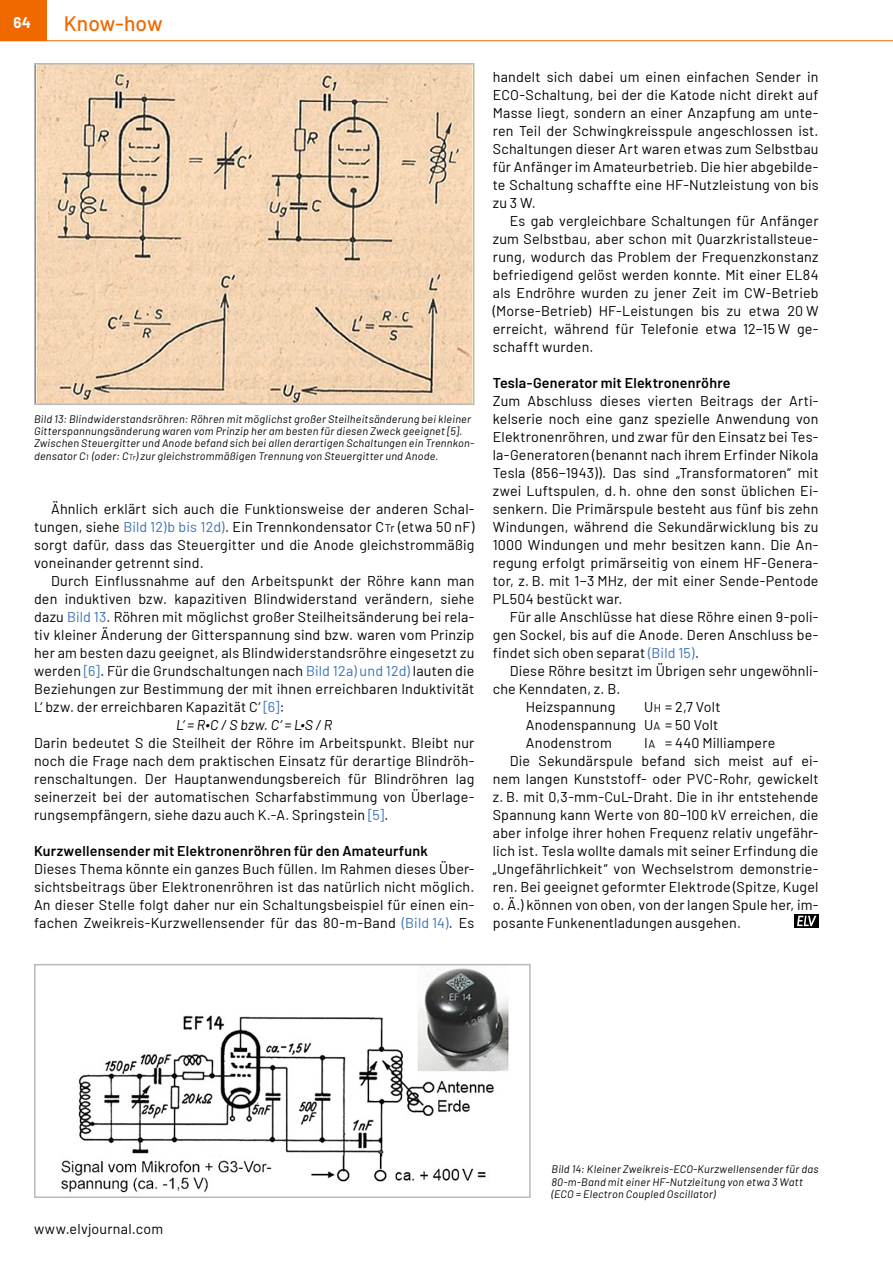
<style>
.page{position:relative;width:893px;height:1263px;background:#fff}
.page>*{position:absolute;margin:0;border:0;box-sizing:border-box;transform-origin:0 0}
.t1{font:500 21px "Barlow";color:#ef6800}
.t2{font:700 15px "Barlow";color:#fff}
.Fließtext_Neue_Zeile{font:14.25px/18px "Barlow";letter-spacing:.015em;color:#000;text-align:justify}
.Fließtext_Neuer_Absa{font:14.25px/18px "Barlow";letter-spacing:.015em;color:#000;text-align:justify}
.Fließtext_Neuer_Absa-2{font:600 14.25px "Barlow";letter-spacing:.015em;color:#000}
.Fließtext_Neuer_Absa-3{font:italic 14.25px "Barlow";color:#000}
.Bildunterschrift{font:italic 10.8px/12.3px "Barlow";letter-spacing:.025em;color:#000}
.s1{font-size:7.8px}
.s2{color:#3a72b8}
.s3{font-size:11.25px}
</style>
<div class="page">
<div style="left:0;top:0;width:47px;height:40px;background:#ef6800"></div>
<hr style="left:0;top:40px;width:893px;height:1px;background:#ef6800">
<img style="left:37px;top:66px;width:434px;height:336px">
<div style="left:34px;top:63px;width:440px;height:342px;border:2px solid #b6babc"></div>
<img style="left:61px;top:968px;width:448px;height:225px">
<div style="left:34px;top:964px;width:497px;height:234px;border:2px solid #b6babc"></div>
<svg style="left:794px;top:914px;width:25px;height:14px"></svg>
<svg style="left:797px;top:916px;width:19px;height:10px"></svg>
<p class="t2" style="left:13px;top:11px;width:19px">64</p>
<h1 class="t1" style="left:64px;top:8px;width:100px">Know-how</h1>
<p class="Bildunterschrift" style="left:34px;top:412px;width:442px">Bild 13: Blindwiderstandsröhren: Röhren mit möglichst großer Steilheitsänderung bei kleiner Gitterspannungsänderung waren vom Prinzip her am besten für diesen Zweck geeignet [5].<br>Zwischen Steuergitter und Anode befand sich bei allen derartigen Schaltungen ein Trennkon&shy;densator C<span class="s1">1</span> (oder: C<span class="s1">Tr</span>) zur gleichstrommäßigen Trennung von Steuergitter und Anode.</p>
<p class="Fließtext_Neue_Zeile" style="left:34px;top:499px;width:442px;text-indent:17px">Ähnlich erklärt sich auch die Funktionsweise der anderen Schal&shy;tungen, siehe <span class="s2">Bild 12)b bis 12d)</span>. Ein Trennkondensator C<span class="s3">Tr</span> (etwa 50 nF) sorgt dafür, dass das Steuergitter und die Anode gleichstrommäßig voneinander getrennt sind.</p>
<p class="Fließtext_Neue_Zeile" style="left:34px;top:571px;width:442px;text-indent:17px">Durch Einflussnahme auf den Arbeitspunkt der Röhre kann man den induktiven bzw. kapazitiven Blindwiderstand verändern, siehe dazu <span class="s2">Bild 13</span>. Röhren mit möglichst großer Steilheitsänderung bei rela&shy;tiv kleiner Änderung der Gitterspannung sind bzw. waren vom Prinzip her am besten dazu geeignet, als Blindwiderstandsröhre eingesetzt zu werden <span class="s2">[6]</span>. Für die Grundschaltungen nach <span class="s2">Bild 12a) und 12d)</span> lauten die Beziehungen zur Bestimmung der mit ihnen erreichbaren Induktivität L‘ bzw. der erreichbaren Kapazität C‘ <span class="s2">[6]</span>:</p>
<p class="Fließtext_Neuer_Absa-3" style="left:176px;top:714px;width:158px">L‘ = R∙C / S bzw. C‘ = L∙S / R</p>
<p class="Fließtext_Neuer_Absa" style="left:34px;top:733px;width:442px">Darin bedeutet S die Steilheit der Röhre im Arbeitspunkt. Bleibt nur noch die Frage nach dem praktischen Einsatz für derartige Blindröh&shy;renschaltungen. Der Hauptanwendungsbereich für Blindröhren lag seinerzeit bei der automatischen Scharfabstimmung von Überlage&shy;rungsempfängern, siehe dazu auch K.-A. Springstein <span class="s2">[5]</span>.</p>
<p class="Fließtext_Neuer_Absa-2" style="left:34px;top:840px;width:395px">Kurzwellensender mit Elektronenröhren für den Amateurfunk</p>
<p class="Fließtext_Neuer_Absa" style="left:34px;top:859px;width:442px">Dieses Thema könnte ein ganzes Buch füllen. Im Rahmen dieses Über&shy;sichtsbeitrags über Elektronenröhren ist das natürlich nicht möglich.<br>An dieser Stelle folgt daher nur ein Schaltungsbeispiel für einen ein&shy;fachen Zweikreis-Kurzwellensender für das 80-m-Band <span class="s2">(Bild 14)</span>. Es</p>
<p class="Fließtext_Neuer_Absa" style="left:493px;top:67px;width:327px">handelt sich dabei um einen einfachen Sender in ECO-Schaltung, bei der die Katode nicht direkt auf Masse liegt, sondern an einer Anzapfung am unte&shy;ren Teil der Schwingkreisspule angeschlossen ist.<br>Schaltungen dieser Art waren etwas zum Selbstbau für Anfänger im Amateurbetrieb. Die hier abgebilde&shy;te Schaltung schaffte eine HF-Nutzleistung von bis zu 3 W.</p>
<p class="Fließtext_Neue_Zeile" style="left:493px;top:211px;width:327px;text-indent:17px">Es gab vergleichbare Schaltungen für Anfänger zum Selbstbau, aber schon mit Quarzkristallsteue&shy;rung, wodurch das Problem der Frequenzkonstanz befriedigend gelöst werden konnte. Mit einer EL84 als Endröhre wurden zu jener Zeit im CW-Betrieb (Morse-Betrieb) HF-Leistungen bis zu etwa 20 W erreicht, während für Telefonie etwa 12−15 W ge&shy;schafft wurden.</p>
<p class="Fließtext_Neuer_Absa-2" style="left:493px;top:372px;width:239px">Tesla-Generator mit Elektronenröhre</p>
<p class="Fließtext_Neuer_Absa" style="left:493px;top:391px;width:327px">Zum Abschluss dieses vierten Beitrags der Arti&shy;kelserie noch eine ganz spezielle Anwendung von Elektronenröhren, und zwar für den Einsatz bei Tes&shy;la-Generatoren (benannt nach ihrem Erfinder Nikola Tesla (856−1943)). Das sind „Transformatoren“ mit zwei Luftspulen, d. h. ohne den sonst üblichen Ei&shy;senkern. Die Primärspule besteht aus fünf bis zehn Windungen, während die Sekundärwicklung bis zu 1000 Windungen und mehr besitzen kann. Die An&shy;regung erfolgt primärseitig von einem HF-Genera&shy;tor, z. B. mit 1−3 MHz, der mit einer Sende-Pentode PL504 bestückt war.</p>
<p class="Fließtext_Neue_Zeile" style="left:493px;top:607px;width:327px;text-indent:17px">Für alle Anschlüsse hat diese Röhre einen 9-poli&shy;gen Sockel, bis auf die Anode. Deren Anschluss be&shy;findet sich oben separat <span class="s2">(Bild 15)</span>.</p>
<p class="Fließtext_Neue_Zeile" style="left:493px;top:661px;width:327px;text-indent:17px">Diese Röhre besitzt im Übrigen sehr ungewöhnli&shy;che Kenndaten, z. B.</p>
<p class="Fließtext_Neuer_Absa" style="left:526px;top:697px;width:91px">Heizspannung</p>
<p class="Fließtext_Neuer_Absa" style="left:644px;top:697px;width:78px">U<span class="s3">H</span> = 2,7 Volt</p>
<p class="Fließtext_Neuer_Absa" style="left:526px;top:715px;width:194px">Anodenspannung U<span class="s3">A</span> = 50 Volt</p>
<p class="Fließtext_Neuer_Absa" style="left:526px;top:733px;width:88px">Anodenstrom</p>
<p class="Fließtext_Neuer_Absa" style="left:644px;top:733px;width:133px">I<span class="s3">A</span> = 440 Milliampere</p>
<p class="Fließtext_Neue_Zeile" style="left:493px;top:751px;width:327px;text-indent:17px">Die Sekundärspule befand sich meist auf ei&shy;nem langen Kunststoff- oder PVC-Rohr, gewickelt z. B. mit 0,3-mm-CuL-Draht. Die in ihr entstehende Spannung kann Werte von 80−100 kV erreichen, die aber infolge ihrer hohen Frequenz relativ ungefähr&shy;lich ist. Tesla wollte damals mit seiner Erfindung die „Ungefährlichkeit“ von Wechselstrom demonstrie&shy;ren. Bei geeignet geformter Elektrode (Spitze, Kugel o. Ä.) können von oben, von der langen Spule her, im&shy;posante Funkenentladungen ausgehen.</p>
<p class="Fließtext_Neuer_Absa" style="left:34px;top:1219px;width:131px">www.elvjournal.com</p>
<p class="Bildunterschrift" style="left:551px;top:1162px;width:269px">Bild 14: Kleiner Zweikreis-ECO-Kurzwellensender für das<br>80-m-Band mit einer HF-Nutzleitung von etwa 3 Watt</p>
<p class="Bildunterschrift" style="left:551px;top:1187px;width:166px">(ECO = Electron Coupled Oscillator)</p>
</div>
